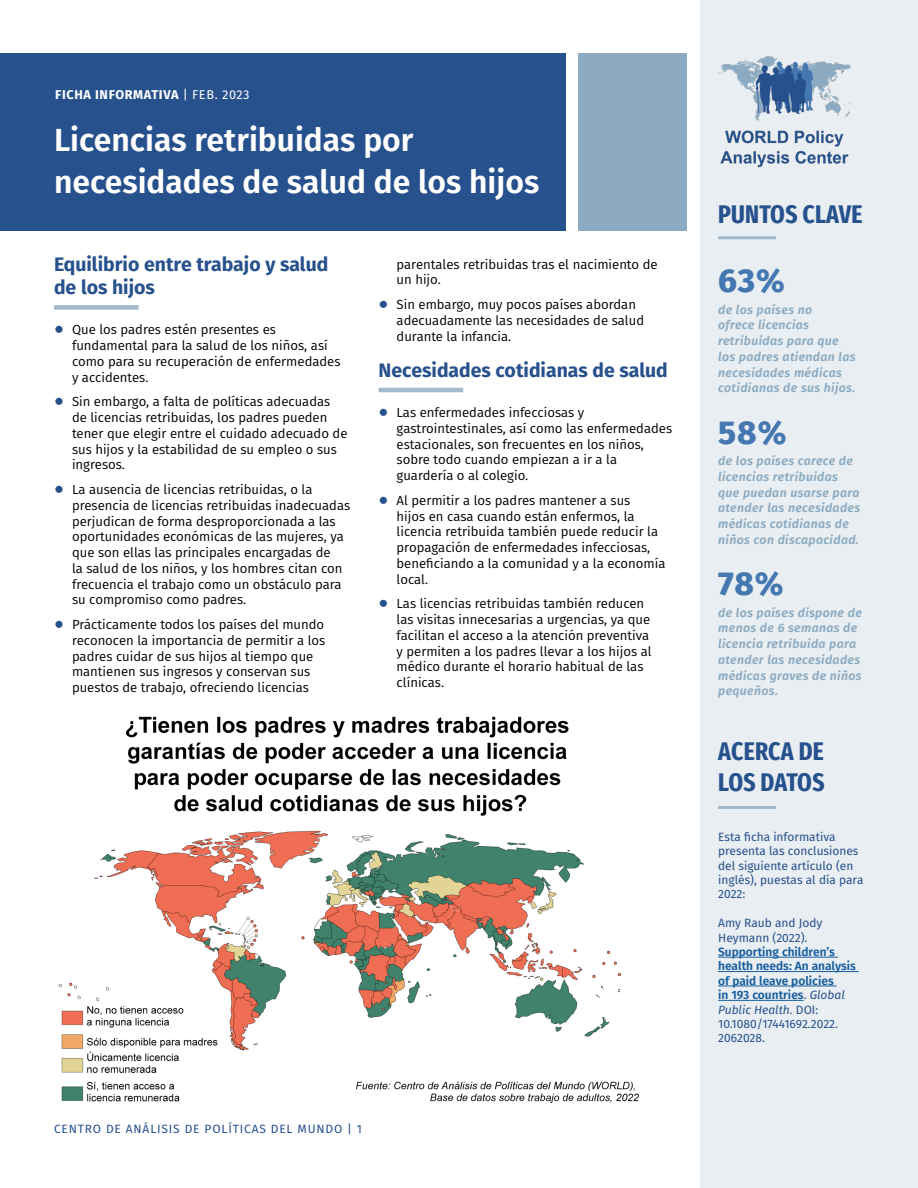
<style>
.page{position:relative;width:918px;height:1188px;background:#fff}
.page>*{position:absolute;margin:0;border:0;box-sizing:border-box;transform-origin:0 0}
.t1{font:800 33px "Fira Sans";color:#4578b1}
.Fact_Sheet_Title{font:600 31.95px/42px "Fira Sans";color:#fff}
.t2{font:700 25.5px/30.6px "Fira Sans Compressed";letter-spacing:.01em;color:#27518d}
.t3{font:700 19.5px/22.5px "Fira Sans";color:#27518d}
.t4{font:13.2px/15.8px "Fira Sans";color:#000}
.t5{font:700 12.75px "Fira Sans";letter-spacing:.05em;color:#fff}
.t6{font:italic 600 12.3px/15.8px "Fira Sans";letter-spacing:.03em;color:#8caac1}
.t7{font:600 12px/14.4px "Fira Sans";color:#175d9e}
.t8{font:12px/14.4px "Fira Sans";color:#27518d}
.t9{font:12px "Fira Sans";letter-spacing:.07em;color:#27518c}
.s1{font-weight:400}
.s2{font-family:"Arial";font-weight:700;font-size:16.5px;color:#27518d}
.s3{font-weight:400;color:#27518d}
.s4{font-weight:400;font-style:italic;color:#27518d}
</style>
<div class="page">
<div style="left:700px;top:0;width:218px;height:1188px;background:#e8eef2"></div>
<img style="left:718px;top:56px;width:133px;height:112px">
<div style="left:579px;top:53px;width:108px;height:177px;background:#8caac1"></div>
<div style="left:0;top:53px;width:566px;height:177px;background:#27518d"></div>
<hr style="left:718px;top:957px;width:120px;height:1px;background:#175d9e">
<hr style="left:718px;top:971px;width:141px;height:1px;background:#175d9e">
<hr style="left:718px;top:986px;width:119px;height:1px;background:#175d9e">
<hr style="left:718px;top:1000px;width:86px;height:1px;background:#175d9e">
<hr style="left:718px;top:236px;width:58px;height:3px;background:#8caac1">
<hr style="left:718px;top:806px;width:58px;height:3px;background:#8caac1">
<div style="left:54px;top:305px;width:85px;height:5px;background:#a3bbcd"></div>
<hr style="left:379px;top:388px;width:84px;height:4px;background:#a3bbcd">
<img style="left:58px;top:716px;width:582px;height:386px">
<p class="t5" style="left:55px;top:84px;width:196px">FICHA INFORMATIVA <span class="s1">| FEB. 2023</span></p>
<p class="Fact_Sheet_Title" style="left:54px;top:117px;width:487px">Licencias retribuidas por necesidades de salud de los hijos</p>
<p class="t3" style="left:54px;top:252px;width:276px">Equilibrio entre trabajo y salud de los hijos</p>
<p class="t4" style="left:72px;top:322px;width:270px;text-indent:-18px"><span class="s2">●</span> Que los padres estén presentes es fundamental para la salud de los niños, así como para su recuperación de enfermedades y accidentes.</p>
<p class="t4" style="left:72px;top:394px;width:277px;text-indent:-18px"><span class="s2">●</span> Sin embargo, a falta de políticas adecuadas de licencias retribuidas, los padres pueden tener que elegir entre el cuidado adecuado de sus hijos y la estabilidad de su empleo o sus ingresos.</p>
<p class="t4" style="left:72px;top:481px;width:280px;text-indent:-18px"><span class="s2">●</span> La ausencia de licencias retribuidas, o la presencia de licencias retribuidas inadecuadas perjudican de forma desproporcionada a las oportunidades económicas de las mujeres, ya que son ellas las principales encargadas de<br>la salud de los niños, y los hombres citan con frecuencia el trabajo como un obstáculo para su compromiso como padres.</p>
<p class="t4" style="left:72px;top:616px;width:255px;text-indent:-18px"><span class="s2">●</span> Prácticamente todos los países del mundo reconocen la importancia de permitir a los padres cuidar de sus hijos al tiempo que mantienen sus ingresos y conservan sus puestos de trabajo, ofreciendo licencias</p>
<p class="t4" style="left:397px;top:256px;width:263px">parentales retribuidas tras el nacimiento de un hijo.</p>
<p class="t4" style="left:397px;top:296px;width:249px;text-indent:-18px"><span class="s2">●</span> Sin embargo, muy pocos países abordan adecuadamente las necesidades de salud durante la infancia.</p>
<p class="t3" style="left:379px;top:357px;width:291px">Necesidades cotidianas de salud</p>
<p class="t4" style="left:397px;top:404px;width:277px;text-indent:-18px"><span class="s2">●</span> Las enfermedades infecciosas y gastrointestinales, así como las enfermedades estacionales, son frecuentes en los niños, sobre todo cuando empiezan a ir a la guardería o al colegio.</p>
<p class="t4" style="left:397px;top:492px;width:270px;text-indent:-18px"><span class="s2">●</span> Al permitir a los padres mantener a sus<br>hijos en casa cuando están enfermos, la licencia retribuida también puede reducir la propagación de enfermedades infecciosas, beneficiando a la comunidad y a la economía local.</p>
<p class="t4" style="left:397px;top:596px;width:257px;text-indent:-18px"><span class="s2">●</span> Las licencias retribuidas también reducen las visitas innecesarias a urgencias, ya que facilitan el acceso a la atención preventiva y permiten a los padres llevar a los hijos al médico durante el horario habitual de las clínicas.</p>
<p class="t9" style="left:54px;top:1120px;width:310px">CENTRO DE ANÁLISIS DE POLÍTICAS DEL MUNDO | 1</p>
<p class="t2" style="left:718px;top:197px;width:146px">PUNTOS CLAVE</p>
<p class="t1" style="left:718px;top:252px;width:68px">63%</p>
<p class="t6" style="left:718px;top:301px;width:139px">de los países no<br>ofrece licencias retribuidas para que los padres atiendan las necesidades médicas cotidianas de sus hijos.</p>
<p class="t1" style="left:718px;top:404px;width:70px">58%</p>
<p class="t6" style="left:718px;top:452px;width:144px">de los países carece de licencias retribuidas que puedan usarse para atender las necesidades médicas cotidianas de niños con discapacidad.</p>
<p class="t1" style="left:718px;top:555px;width:67px">78%</p>
<p class="t6" style="left:718px;top:604px;width:145px">de los países dispone de menos de 6 semanas de licencia retribuida para atender las necesidades médicas graves de niños pequeños.</p>
<p class="t2" style="left:718px;top:734px;width:108px">ACERCA DE<br>LOS DATOS</p>
<p class="t8" style="left:718px;top:829px;width:147px">Esta ficha informativa presenta las conclusiones del siguiente artículo (en inglés), puestas al día para<br>2022:</p>
<p class="t7" style="left:718px;top:915px;width:139px"><span class="s3">Amy Raub and Jody<br>Heymann (2022).<br></span>Supporting children’s health needs: An analysis of paid leave policies<br>in 193 countries<span class="s3">.</span> <span class="s4">Global<br>Public Health.</span> <span class="s3">DOI:<br>10.1080/17441692.2022.</span></p>
<p class="t8" style="left:718px;top:1031px;width:48px">2062028.</p>
</div>
